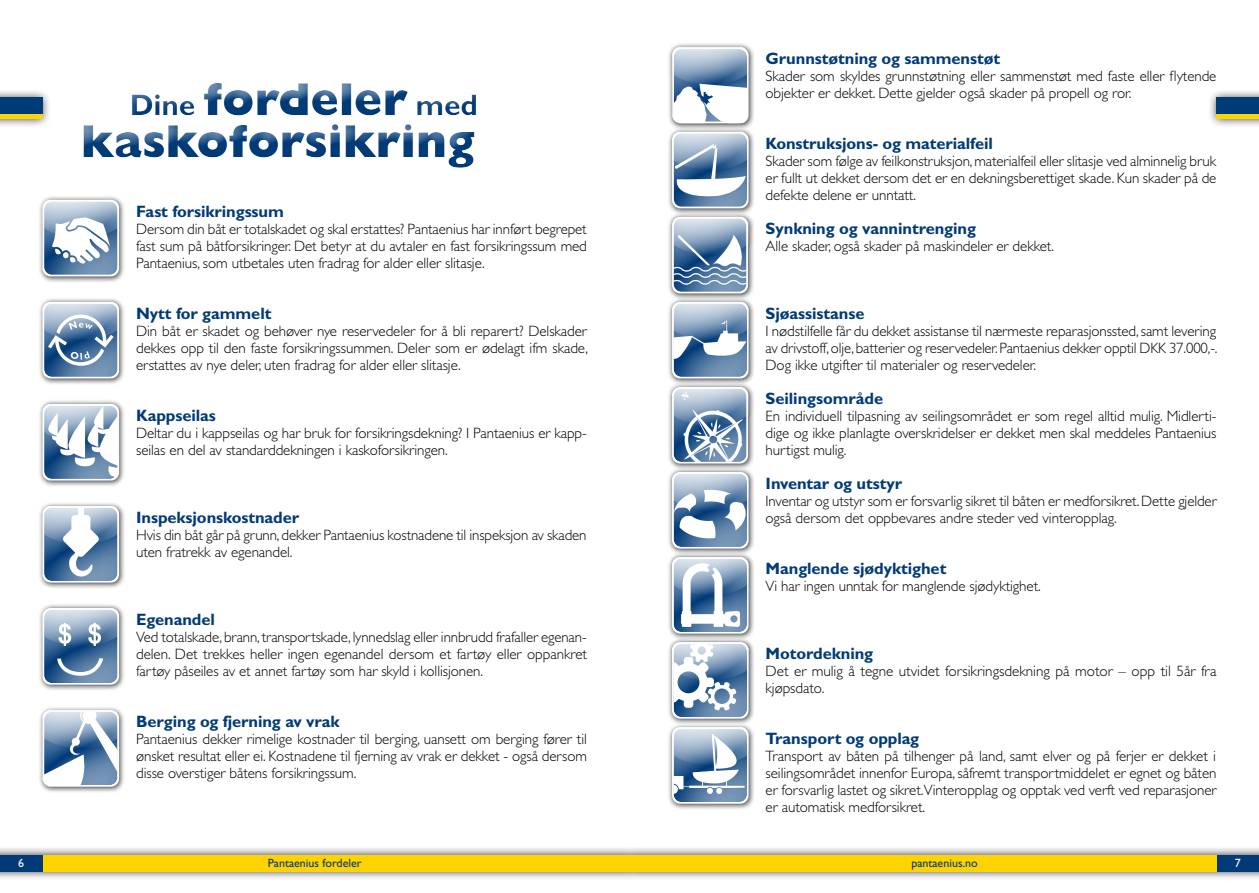
<style>
.page{position:relative;width:1259px;height:893px;background:#fff}
.page>*{position:absolute;margin:0;border:0;box-sizing:border-box;transform-origin:0 0}
.t1{font:800 46.5px/42px "Gill Sans Std";letter-spacing:-.005em;color:#003a77;text-align:right}
.t2{font:700 16.5px "Gill Sans Std";letter-spacing:-.005em;color:#003a77}
.t3{font:300 15px/17px "Gill Sans Std";letter-spacing:-.005em;color:#000;text-align:justify}
.t4{font:12px "Gill Sans Std";color:#003a77}
.t5{font:12px "Gill Sans Std";color:#fff}
.s1{font-weight:700;font-size:30px}
</style>
<div class="page">
<div style="left:0;top:89px;width:52px;height:39px;background:#000;opacity:.75"></div>
<div style="left:0;top:98px;width:43px;height:17px;background:#003a77"></div>
<hr style="left:0;top:115px;width:43px;height:4px;background:#ffd300">
<div style="left:1207px;top:89px;width:52px;height:39px;background:#000;opacity:.75"></div>
<div style="left:1216px;top:98px;width:43px;height:17px;background:#003a77"></div>
<hr style="left:1216px;top:115px;width:43px;height:4px;background:#ffd300">
<div style="left:0;top:846px;width:1259px;height:35px;background:#000;opacity:.75"></div>
<div style="left:1216px;top:855px;width:43px;height:17px;background:#003a77"></div>
<div style="left:0;top:855px;width:43px;height:17px;background:#003a77"></div>
<div style="left:43px;top:855px;width:586px;height:17px;background:#ffd300"></div>
<div style="left:630px;top:855px;width:586px;height:17px;background:#ffd300"></div>
<div style="left:38px;top:195px;width:88px;height:88px;background:#000;opacity:.75"></div>
<div style="left:42px;top:199px;width:77px;height:76px;background:#fff;opacity:.5"></div>
<svg style="left:43px;top:200px;width:76px;height:64px"></svg>
<div style="left:38px;top:604px;width:88px;height:87px;background:#000;opacity:.75"></div>
<div style="left:42px;top:607px;width:77px;height:77px;background:#fff;opacity:.5"></div>
<svg style="left:57px;top:658px;width:46px;height:18px"></svg>
<svg style="left:43px;top:608px;width:76px;height:38px"></svg>
<div style="left:38px;top:297px;width:88px;height:88px;background:#000;opacity:.75"></div>
<div style="left:42px;top:301px;width:77px;height:76px;background:#fff;opacity:.5"></div>
<svg style="left:43px;top:302px;width:76px;height:67px"></svg>
<div style="left:38px;top:706px;width:88px;height:87px;background:#000;opacity:.75"></div>
<div style="left:42px;top:709px;width:77px;height:77px;background:#fff;opacity:.5"></div>
<svg style="left:43px;top:710px;width:76px;height:75px"></svg>
<div style="left:667px;top:127px;width:88px;height:88px;background:#000;opacity:.75"></div>
<div style="left:672px;top:131px;width:76px;height:76px;background:#fff;opacity:.5"></div>
<svg style="left:672px;top:132px;width:76px;height:68px"></svg>
<div style="left:667px;top:723px;width:88px;height:87px;background:#000;opacity:.75"></div>
<div style="left:672px;top:726px;width:76px;height:77px;background:#fff;opacity:.5"></div>
<svg style="left:672px;top:727px;width:83px;height:67px"></svg>
<div style="left:667px;top:297px;width:88px;height:88px;background:#000;opacity:.75"></div>
<div style="left:672px;top:301px;width:76px;height:76px;background:#fff;opacity:.5"></div>
<svg style="left:672px;top:302px;width:76px;height:57px"></svg>
<div style="left:38px;top:502px;width:88px;height:87px;background:#000;opacity:.75"></div>
<div style="left:43px;top:506px;width:76px;height:77px;background:#fff;border-radius:8px"></div>
<div style="left:42px;top:506px;width:76px;height:75px;background:#fff;opacity:.5"></div>
<svg style="left:43px;top:506px;width:76px;height:72px"></svg>
<div style="left:667px;top:212px;width:88px;height:88px;background:#000;opacity:.75"></div>
<div style="left:671px;top:217px;width:75px;height:75px;background:#fff;opacity:.5"></div>
<svg style="left:672px;top:217px;width:76px;height:68px"></svg>
<div style="left:667px;top:383px;width:88px;height:87px;background:#000;opacity:.75"></div>
<div style="left:671px;top:387px;width:77px;height:75px;background:#fff;opacity:.5"></div>
<svg style="left:672px;top:388px;width:76px;height:75px"></svg>
<div style="left:667px;top:468px;width:88px;height:87px;background:#000;opacity:.75"></div>
<div style="left:672px;top:472px;width:76px;height:77px;background:#fff;border-radius:8px"></div>
<div style="left:671px;top:472px;width:77px;height:75px;background:#fff;opacity:.5"></div>
<svg style="left:672px;top:472px;width:76px;height:67px"></svg>
<div style="left:667px;top:638px;width:88px;height:87px;background:#000;opacity:.75"></div>
<div style="left:672px;top:642px;width:76px;height:77px;background:#fff;border-radius:8px"></div>
<div style="left:671px;top:642px;width:77px;height:75px;background:#fff;opacity:.5"></div>
<svg style="left:672px;top:642px;width:76px;height:69px"></svg>
<div style="left:667px;top:42px;width:88px;height:88px;background:#000;opacity:.75"></div>
<svg style="left:672px;top:47px;width:76px;height:76px"></svg>
<div style="left:667px;top:553px;width:88px;height:87px;background:#000;opacity:.75"></div>
<div style="left:672px;top:557px;width:76px;height:77px;background:#fff;border-radius:8px"></div>
<div style="left:672px;top:557px;width:75px;height:75px;background:#fff;opacity:.5"></div>
<svg style="left:672px;top:557px;width:76px;height:70px"></svg>
<div style="left:38px;top:400px;width:88px;height:87px;background:#000;opacity:.75"></div>
<div style="left:42px;top:403px;width:76px;height:77px;background:#fff;opacity:.5"></div>
<svg style="left:43px;top:404px;width:76px;height:73px"></svg>
<h1 class="t1" style="left:81px;top:78px;width:399px"><span class="s1">Dine</span> fordeler <span class="s1">med </span>kaskoforsikring</h1>
<p class="t2" style="left:136px;top:202px;width:149px">Fast forsikringssum</p>
<p class="t3" style="left:136px;top:221px;width:452px">Dersom din båt er totalskadet og skal erstattes? Pantaenius har innført begrepet fast sum på båtforsikringer. Det betyr at du avtaler en fast forsikringssum med Pantaenius, som utbetales uten fradrag for alder eller slitasje.</p>
<p class="t2" style="left:136px;top:304px;width:137px">Nytt for gammelt</p>
<p class="t3" style="left:136px;top:323px;width:453px">Din båt er skadet og behøver nye reservedeler for å bli reparert? Delskader dekkes opp til den faste forsikringssummen. Deler som er ødelagt ifm skade, erstattes av nye deler, uten fradrag for alder eller slitasje.</p>
<p class="t2" style="left:136px;top:406px;width:81px">Kappseilas</p>
<p class="t3" style="left:136px;top:425px;width:452px">Deltar du i kappseilas og har bruk for forsikringsdekning? I Pantaenius er kapp&shy;seilas en del av standarddekningen i kaskoforsikringen.</p>
<p class="t2" style="left:136px;top:508px;width:165px">Inspeksjonskostnader</p>
<p class="t3" style="left:136px;top:527px;width:452px">Hvis din båt går på grunn, dekker Pantaenius kostnadene til inspeksjon av skaden uten fratrekk av egenandel.</p>
<p class="t2" style="left:136px;top:610px;width:80px">Egenandel</p>
<p class="t3" style="left:136px;top:629px;width:453px">Ved totalskade, brann, transportskade, lynnedslag eller innbrudd frafaller egenan&shy;delen. Det trekkes heller ingen egenandel dersom et fartøy eller oppankret fartøy påseiles av et annet fartøy som har skyld i kollisjonen.</p>
<p class="t2" style="left:136px;top:712px;width:205px">Berging og fjerning av vrak</p>
<p class="t3" style="left:136px;top:731px;width:452px">Pantaenius dekker rimelige kostnader til berging, uansett om berging fører til ønsket resultat eller ei. Kostnadene til fjerning av vrak er dekket - også dersom disse overstiger båtens forsikringssum.</p>
<p class="t2" style="left:765px;top:48px;width:236px">Grunnstøtning og sammenstøt</p>
<p class="t3" style="left:765px;top:67px;width:452px">Skader som skyldes grunnstøtning eller sammenstøt med faste eller flytende objekter er dekket. Dette gjelder også skader på propell og ror.</p>
<p class="t2" style="left:765px;top:133px;width:229px">Konstruksjons- og materialfeil</p>
<p class="t3" style="left:765px;top:153px;width:452px">Skader som følge av feilkonstruksjon, materialfeil eller slitasje ved alminnelig bruk er fullt ut dekket dersom det er en dekningsberettiget skade. Kun skader på de defekte delene er unntatt.</p>
<p class="t2" style="left:765px;top:219px;width:212px">Synkning og vannintrenging</p>
<p class="t3" style="left:765px;top:238px;width:290px">Alle skader, også skader på maskindeler er dekket.</p>
<p class="t2" style="left:765px;top:304px;width:100px">Sjøassistanse</p>
<p class="t3" style="left:765px;top:323px;width:453px">I nødstilfelle får du dekket assistanse til nærmeste reparasjonssted, samt levering av drivstoff, olje, batterier og reservedeler. Pantaenius dekker opptil DKK 37.000,-.<br>Dog ikke utgifter til materialer og reservedeler.</p>
<p class="t2" style="left:765px;top:389px;width:119px">Seilingsområde</p>
<p class="t3" style="left:765px;top:408px;width:452px">En individuell tilpasning av seilingsområdet er som regel alltid mulig. Midlerti&shy;dige og ikke planlagte overskridelser er dekket men skal meddeles Pantaenius hurtigst mulig.</p>
<p class="t2" style="left:765px;top:474px;width:138px">Inventar og utstyr</p>
<p class="t3" style="left:765px;top:493px;width:452px">I nventar og utstyr som er forsvarlig sikret til båten er medforsikret. Dette gjelder også dersom det oppbevares andre steder ved vinteropplag.</p>
<p class="t2" style="left:765px;top:559px;width:182px">Manglende sjødyktighet</p>
<p class="t3" style="left:765px;top:578px;width:277px">Vi har ingen unntak for manglende sjødyktighet.</p>
<p class="t2" style="left:765px;top:644px;width:109px">Motordekning</p>
<p class="t3" style="left:765px;top:663px;width:452px">Det er mulig å tegne utvidet forsikringsdekning på motor – opp til 5år fra kjøpsdato.</p>
<p class="t2" style="left:765px;top:729px;width:155px">Transport og opplag</p>
<p class="t3" style="left:765px;top:748px;width:452px">Transport av båten på tilhenger på land, samt elver og på ferjer er dekket i seilingsområdet innenfor Europa, såfremt transportmiddelet er egnet og båten er forsvarlig lastet og sikret.Vinteropplag og opptak ved verft ved reparasjoner er automatisk medforsikret.</p>
<p class="t5" style="left:18px;top:856px;width:7px">6</p>
<p class="t4" style="left:268px;top:856px;width:95px">Pantaenius fordeler</p>
<p class="t4" style="left:911px;top:856px;width:68px">pantaenius.no</p>
<p class="t5" style="left:1234px;top:856px;width:7px">7</p>
</div>
